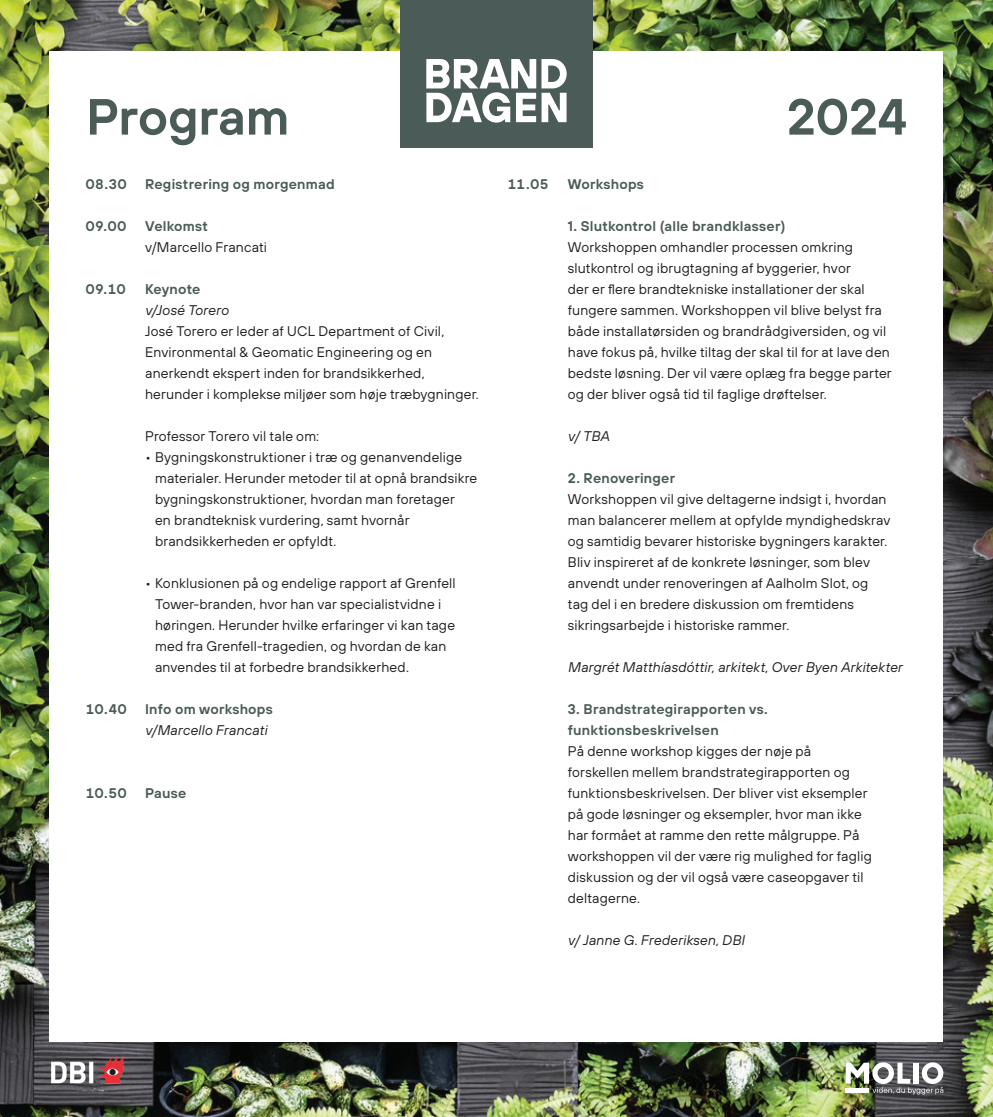
<style>
.page{position:relative;width:993px;height:1117px;background:#fff}
.page>*{position:absolute;margin:0;border:0;box-sizing:border-box;transform-origin:0 0}
.t1{font:600 50.75px "TT Hoves";letter-spacing:-.005em;color:#4b5b58}
.t2{font:14px/21px "TT Hoves";letter-spacing:.015em;color:#231f20}
.t3{font:600 14px/21px "TT Hoves";letter-spacing:.02em;color:#4b5b58}
.t4{font:italic 14px "TT Hoves";letter-spacing:.01em;color:#231f20}
</style>
<div class="page">
<img style="left:0;top:0;width:992px;height:1116px">
<div style="left:50px;top:51px;width:893px;height:990px;background:#fff"></div>
<div style="left:400px;top:0;width:192px;height:147px;background:#4b5b58"></div>
<svg style="left:426px;top:59px;width:140px;height:64px"></svg>
<img style="left:47px;top:1039px;width:97px;height:55px">
<svg style="left:845px;top:1062px;width:98px;height:32px"></svg>
<h1 class="t1" style="left:86px;top:83px;width:205px">Program</h1>
<h1 class="t1" style="left:786px;top:83px;width:122px">2024</h1>
<p class="t3" style="left:86px;top:173px;width:42px">08.30</p>
<p class="t3" style="left:86px;top:215px;width:41px">09.00</p>
<p class="t3" style="left:86px;top:278px;width:41px">09.10</p>
<p class="t3" style="left:86px;top:698px;width:42px">10.40</p>
<p class="t3" style="left:145px;top:173px;width:191px">Registrering og morgenmad</p>
<p class="t3" style="left:145px;top:215px;width:64px">Velkomst</p>
<p class="t2" style="left:145px;top:236px;width:123px">v/Marcello Francati</p>
<p class="t3" style="left:145px;top:278px;width:57px">Keynote</p>
<p class="t4" style="left:145px;top:301px;width:85px">v/José Torero</p>
<p class="t2" style="left:145px;top:320px;width:335px">José Torero er leder af UCL Department of Civil, Environmental &amp; Geomatic Engineering og en anerkendt ekspert inden for brandsikkerhed, herunder i komplekse miljøer som høje træbygninger.</p>
<p class="t2" style="left:145px;top:425px;width:175px">Professor Torero vil tale om:</p>
<p class="t2" style="left:155px;top:446px;width:323px;text-indent:-10px">• Bygningskonstruktioner i træ og genanvendelige materialer. Herunder metoder til at opnå brandsikre bygningskonstruktioner, hvordan man foretager<br>en brandteknisk vurdering, samt hvornår brandsikkerheden er opfyldt.</p>
<p class="t2" style="left:155px;top:572px;width:302px;text-indent:-10px">• Konklusionen på og endelige rapport af Grenfell Tower-branden, hvor han var specialistvidne i høringen. Herunder hvilke erfaringer vi kan tage med fra Grenfell-tragedien, og hvordan de kan anvendes til at forbedre brandsikkerhed.</p>
<p class="t3" style="left:145px;top:698px;width:129px">Info om workshops</p>
<p class="t4" style="left:145px;top:721px;width:123px">v/Marcello Francati</p>
<p class="t3" style="left:86px;top:782px;width:42px">10.50</p>
<p class="t3" style="left:145px;top:782px;width:43px">Pause</p>
<p class="t3" style="left:508px;top:173px;width:42px">11.05</p>
<p class="t3" style="left:567px;top:173px;width:78px">Workshops</p>
<p class="t3" style="left:567px;top:215px;width:219px">1. Slutkontrol (alle brandklasser)</p>
<p class="t2" style="left:567px;top:236px;width:325px">Workshoppen omhandler processen omkring slutkontrol og ibrugtagning af byggerier, hvor<br>der er flere brandtekniske installationer der skal fungere sammen. Workshoppen vil blive belyst fra både installatørsiden og brandrådgiversiden, og vil have fokus på, hvilke tiltag der skal til for at lave den bedste løsning. Der vil være oplæg fra begge parter og der bliver også tid til faglige drøftelser.</p>
<p class="t4" style="left:567px;top:427px;width:43px">v/ TBA</p>
<p class="t3" style="left:567px;top:467px;width:109px">2. Renoveringer</p>
<p class="t2" style="left:567px;top:488px;width:324px">Workshoppen vil give deltagerne indsigt i, hvordan man balancerer mellem at opfylde myndighedskrav og samtidig bevarer historiske bygningers karakter.<br>Bliv inspireret af de konkrete løsninger, som blev anvendt under renoveringen af Aalholm Slot, og tag del i en bredere diskussion om fremtidens sikringsarbejde i historiske rammer.</p>
<p class="t4" style="left:567px;top:658px;width:336px">Margrét Matthíasdóttir, arkitekt, Over Byen Arkitekter</p>
<p class="t3" style="left:567px;top:698px;width:201px">3. Brandstrategirapporten vs. funktionsbeskrivelsen</p>
<p class="t2" style="left:567px;top:740px;width:305px">På denne workshop kigges der nøje på forskellen mellem brandstrategirapporten og funktionsbeskrivelsen. Der bliver vist eksempler på gode løsninger og eksempler, hvor man ikke har formået at ramme den rette målgruppe. På workshoppen vil der være rig mulighed for faglig diskussion og der vil også være caseopgaver til deltagerne.</p>
<p class="t4" style="left:567px;top:931px;width:178px">v/ Janne G. Frederiksen, DBI</p>
</div>
